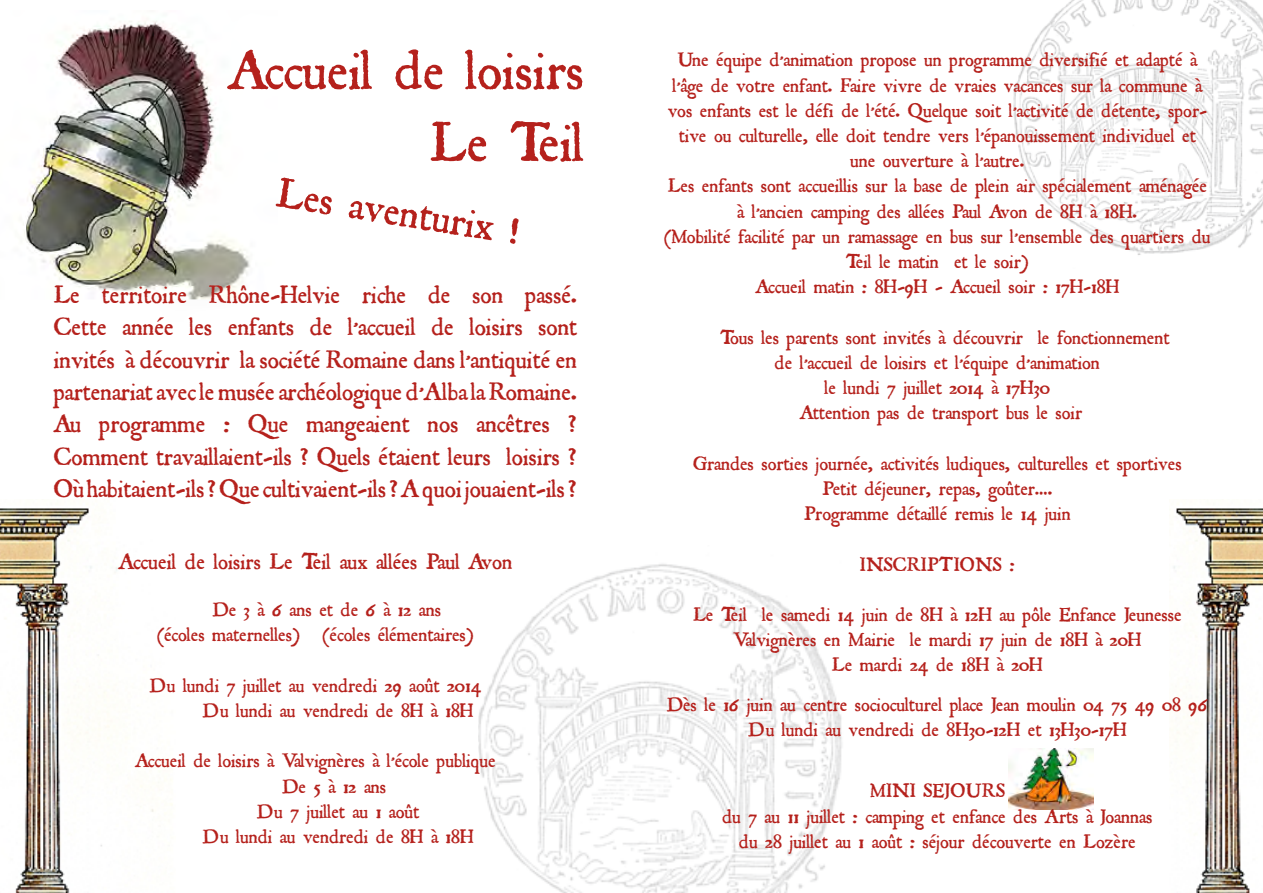
<style>
.page{position:relative;width:1263px;height:893px;background:#fff}
.page>*{position:absolute;margin:0;border:0;box-sizing:border-box;transform-origin:0 0}
.t1{font:60px/72px "Roman Antique";color:#b5211c;text-align:right}
.t2{font:45px "Roman Antique";color:#b5211c}
.t3{font:27px/32.4px "Roman Antique";color:#b5211c;text-align:justify}
.t4{font:24px "Roman Antique";color:#b5211c}
.t5{font:21px/25.2px "Roman Antique";color:#b5211c;text-align:center}
</style>
<div class="page">
<img style="left:1013px;top:0;width:250px;height:255px">
<img style="left:24px;top:21px;width:226px;height:279px">
<img style="left:478px;top:564px;width:364px;height:329px">
<img style="left:0;top:508px;width:172px;height:385px">
<img style="left:1173px;top:508px;width:90px;height:385px">
<img style="left:1009px;top:748px;width:84px;height:61px">
<h1 class="t1" style="left:229px;top:36px;width:358px">Accueil de loisirs<br>Le Teil</h1>
<h2 class="t2" style="left:282px;top:166px;width:247px;rotate:9deg">Les aventurix !</h2>
<p class="t3" style="left:54px;top:279px;width:525px">Le territoire Rhône-Helvie riche de son passé.<br>Cette année les enfants de l’accueil de loisirs sont invités à découvrir la société Romaine dans l’antiquité en partenariat avec le musée archéologique d’Alba la Romaine.<br>Au programme : Que mangeaient nos ancêtres ?<br>Comment travaillaient-ils ? Quels étaient leurs loisirs ?<br>Où habitaient-ils ? Que cultivaient-ils ? A quoi jouaient-ils ?</p>
<p class="t4" style="left:119px;top:547px;width:395px">Accueil de loisirs Le Teil aux allées Paul Avon</p>
<p class="t5" style="left:157px;top:597px;width:318px;text-align:left;text-indent:55px">De 3 à 6 ans et de 6 à 12 ans (écoles maternelles) (écoles élémentaires)</p>
<p class="t5" style="left:203px;top:673px;width:280px;text-align:left;text-indent:-53px">Du lundi 7 juillet au vendredi 29 août 2014<br>Du lundi au vendredi de 8H à 18H</p>
<p class="t5" style="left:135px;top:749px;width:362px">Accueil de loisirs à Valvignères à l’école publique</p>
<p class="t5" style="left:283px;top:774px;width:105px">De 5 à 12 ans</p>
<p class="t5" style="left:257px;top:799px;width:164px">Du 7 juillet au 1 août</p>
<p class="t5" style="left:203px;top:824px;width:272px">Du lundi au vendredi de 8H à 18H</p>
<p class="t5" style="left:665px;top:48px;width:548px">Une équipe d’animation propose un programme diversifié et adapté à l’âge de votre enfant. Faire vivre de vraies vacances sur la commune à vos enfants est le défi de l’été. Quelque soit l’activité de détente, spor&shy;tive ou culturelle, elle doit tendre vers l’épanouissement individuel et une ouverture à l’autre.<br>Les enfants sont accueillis sur la base de plein air spécialement aménagée à l’ancien camping des allées Paul Avon de 8H à 18H.<br>(Mobilité facilité par un ramassage en bus sur l’ensemble des quartiers du Teil le matin et le soir)<br>Accueil matin : 8H-9H - Accueil soir : 17H-18H</p>
<p class="t5" style="left:720px;top:325px;width:451px">Tous les parents sont invités à découvrir le fonctionnement</p>
<p class="t5" style="left:775px;top:350px;width:327px">de l’accueil de loisirs et l’équipe d’animation</p>
<p class="t5" style="left:825px;top:375px;width:227px">le lundi 7 juillet 2014 à 17H30</p>
<p class="t5" style="left:800px;top:401px;width:284px">Attention pas de transport bus le soir</p>
<p class="t5" style="left:693px;top:451px;width:490px">Grandes sorties journée, activités ludiques, culturelles et sportives<br>Petit déjeuner, repas, goûter….<br>Programme détaillé remis le 14 juin</p>
<p class="t5" style="left:860px;top:552px;width:156px">INSCRIPTIONS :</p>
<p class="t5" style="left:693px;top:602px;width:490px">Le Teil le samedi 14 juin de 8H à 12H au pôle Enfance Jeunesse<br>Valvignères en Mairie le mardi 17 juin de 18H à 20H<br>Le mardi 24 de 18H à 20H</p>
<p class="t5" style="left:667px;top:692px;width:543px">Dès le 16 juin au centre socioculturel place Jean moulin 04 75 49 08 96<br>Du lundi au vendredi de 8H30-12H et 13H30-17H</p>
<p class="t5" style="left:722px;top:779px;width:432px">MINI SEJOURS<br>du 7 au 11 juillet : camping et enfance des Arts à Joannas du 28 juillet au 1 août : séjour découverte en Lozère</p>
</div>
